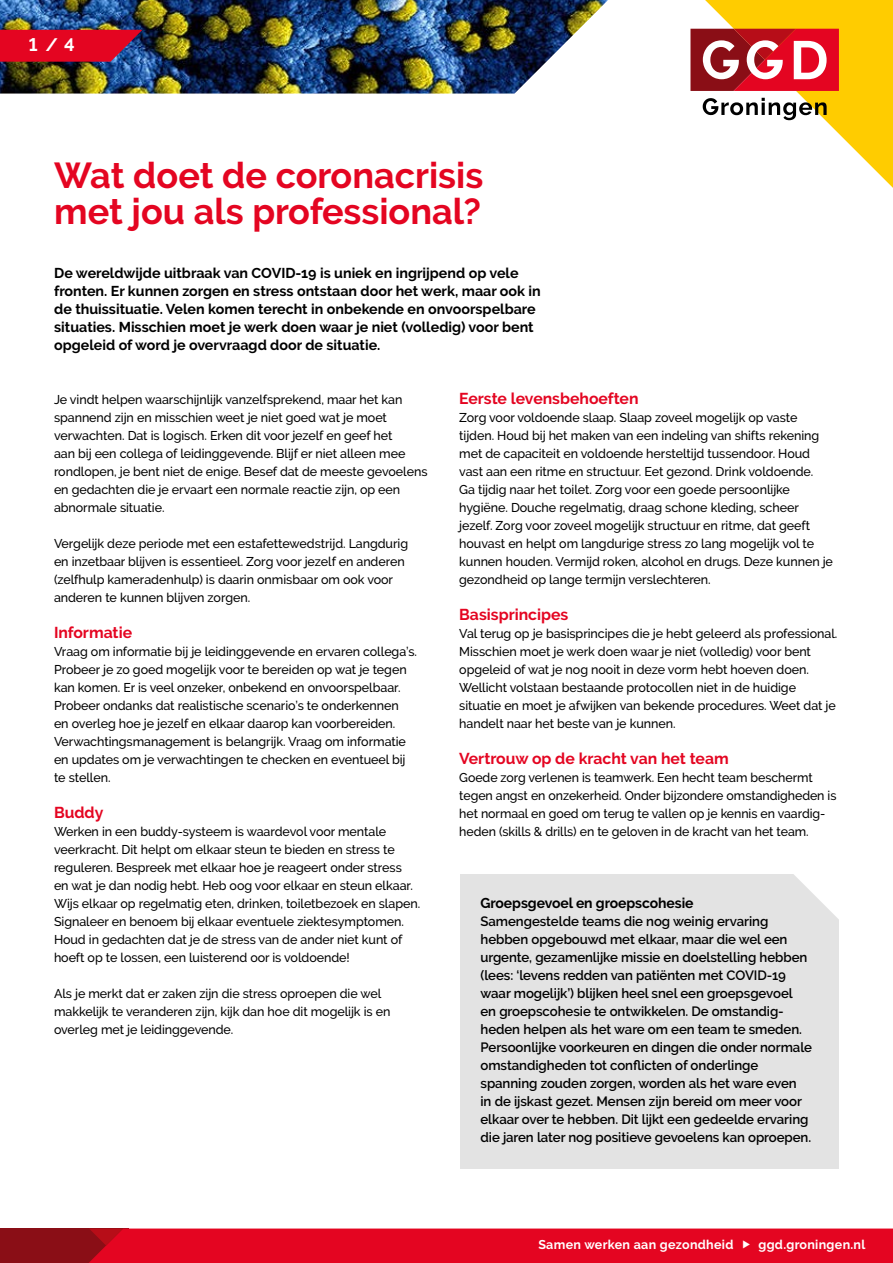
<style>
.page{position:relative;width:893px;height:1263px;background:#fff}
.page>*{position:absolute;margin:0;border:0;box-sizing:border-box;transform-origin:0 0}
.t1{font:700 36px/36px "Raleway";color:#e40521}
.t2{font:700 18px "Raleway";color:#fff}
.t3{font:700 15.75px "Raleway";color:#e40521}
.t4{font:700 14.25px/18px "Raleway";color:#000}
.t5{font:600 13.5px/18px "Raleway";letter-spacing:-.005em;color:#000}
.t6{font:500 12.75px/18px "Raleway";letter-spacing:-.005em;color:#000}
.t7{font:700 12.75px "Raleway";letter-spacing:.025em;color:#fff}
</style>
<div class="page">
<img style="left:0;top:0;width:608px;height:94px">
<div style="left:461px;top:874px;width:378px;height:294px;background:#e3e3e3"></div>
<svg style="left:794px;top:874px;width:45px;height:45px"></svg>
<div style="left:0;top:1228px;width:129px;height:35px;background:#8a0e16"></div>
<svg style="left:0;top:30px;width:142px;height:32px;background:#cd0e2e"></svg>
<svg style="left:690px;top:0;width:203px;height:188px"></svg>
<svg style="left:703px;top:98px;width:124px;height:22px"></svg>
<svg style="left:690px;top:29px;width:149px;height:62px"></svg>
<div style="left:89px;top:1228px;width:804px;height:35px;background:#e40521"></div>
<h2 class="t2" style="left:29px;top:35px;width:47px">1 / 4</h2>
<h1 class="t1" style="left:54px;top:157px;width:430px">Wat doet de coronacrisis met jou als professional?</h1>
<p class="t4" style="left:54px;top:264px;width:488px">De wereldwijde uitbraak van COVID-19 is uniek en ingrijpend op vele fronten. Er kunnen zorgen en stress ontstaan door het werk, maar ook in de thuissituatie. Velen komen terecht in onbekende en onvoorspelbare situaties. Misschien moet je werk doen waar je niet (volledig) voor bent opgeleid of word je overvraagd door de situatie.</p>
<p class="t6" style="left:54px;top:390px;width:375px">Je vindt helpen waarschijnlijk vanzelfsprekend, maar het kan spannend zijn en misschien weet je niet goed wat je moet verwachten. Dat is logisch. Erken dit voor jezelf en geef het<br>aan bij een collega of leidinggevende. Blijf er niet alleen mee rondlopen, je bent niet de enige. Besef dat de meeste gevoelens en gedachten die je ervaart een normale reactie zijn, op een abnormale situatie.</p>
<p class="t6" style="left:54px;top:534px;width:356px">Vergelijk deze periode met een estafettewedstrijd. Langdurig en inzetbaar blijven is essentieel. Zorg voor jezelf en anderen (zelfhulp kameradenhulp) is daarin onmisbaar om ook voor anderen te kunnen blijven zorgen.</p>
<p class="t3" style="left:54px;top:623px;width:80px">Informatie</p>
<p class="t6" style="left:54px;top:642px;width:364px">Vraag om informatie bij je leidinggevende en ervaren collega’s.<br>Probeer je zo goed mogelijk voor te bereiden op wat je tegen kan komen. Er is veel onzeker, onbekend en onvoorspelbaar.<br>Probeer ondanks dat realistische scenario’s te onderkennen<br>en overleg hoe je jezelf en elkaar daarop kan voorbereiden.<br>Verwachtingsmanagement is belangrijk. Vraag om informatie en updates om je verwachtingen te checken en eventueel bij te stellen.</p>
<p class="t3" style="left:54px;top:803px;width:51px">Buddy</p>
<p class="t6" style="left:54px;top:822px;width:368px">Werken in een buddy-systeem is waardevol voor mentale veerkracht. Dit helpt om elkaar steun te bieden en stress te reguleren. Bespreek met elkaar hoe je reageert onder stress<br>en wat je dan nodig hebt. Heb oog voor elkaar en steun elkaar.<br>Wijs elkaar op regelmatig eten, drinken, toiletbezoek en slapen.<br>Signaleer en benoem bij elkaar eventuele ziektesymptomen.<br>Houd in gedachten dat je de stress van de ander niet kunt of hoeft op te lossen, een luisterend oor is voldoende!</p>
<p class="t6" style="left:54px;top:984px;width:338px">Als je merkt dat er zaken zijn die stress oproepen die wel makkelijk te veranderen zijn, kijk dan hoe dit mogelijk is en overleg met je leidinggevende.</p>
<p class="t3" style="left:459px;top:389px;width:181px">Eerste levensbehoeften</p>
<p class="t6" style="left:459px;top:408px;width:375px">Zorg voor voldoende slaap. Slaap zoveel mogelijk op vaste tijden. Houd bij het maken van een indeling van shifts rekening met de capaciteit en voldoende hersteltijd tussendoor. Houd vast aan een ritme en structuur. Eet gezond. Drink voldoende.<br>Ga tijdig naar het toilet. Zorg voor een goede persoonlijke hygiëne. Douche regelmatig, draag schone kleding, scheer jezelf. Zorg voor zoveel mogelijk structuur en ritme, dat geeft houvast en helpt om langdurige stress zo lang mogelijk vol te kunnen houden. Vermijd roken, alcohol en drugs. Deze kunnen je gezondheid op lange termijn verslechteren.</p>
<p class="t3" style="left:459px;top:605px;width:111px">Basisprincipes</p>
<p class="t6" style="left:459px;top:624px;width:380px">Val terug op je basisprincipes die je hebt geleerd als professional.<br>Misschien moet je werk doen waar je niet (volledig) voor bent opgeleid of wat je nog nooit in deze vorm hebt hoeven doen.<br>Wellicht volstaan bestaande protocollen niet in de huidige situatie en moet je afwijken van bekende procedures. Weet dat je handelt naar het beste van je kunnen.</p>
<p class="t3" style="left:459px;top:749px;width:271px">Vertrouw op de kracht van het team</p>
<p class="t6" style="left:459px;top:768px;width:379px">Goede zorg verlenen is teamwerk. Een hecht team beschermt tegen angst en onzekerheid. Onder bijzondere omstandigheden is het normaal en goed om terug te vallen op je kennis en vaardig&shy;heden (skills &amp; drills) en te geloven in de kracht van het team.</p>
<p class="t4" style="left:480px;top:894px;width:215px">Groepsgevoel en groepscohesie</p>
<p class="t5" style="left:480px;top:912px;width:333px">Samengestelde teams die nog weinig ervaring hebben opgebouwd met elkaar, maar die wel een urgente, gezamenlijke missie en doelstelling hebben (lees: ‘levens redden van patiënten met COVID-19 waar mogelijk’) blijken heel snel een groepsgevoel<br>en groepscohesie te ontwikkelen. De omstandig&shy;heden helpen als het ware om een team te smeden.<br>Persoonlijke voorkeuren en dingen die onder normale omstandigheden tot conflicten of onderlinge spanning zouden zorgen, worden als het ware even<br>in de ijskast gezet. Mensen zijn bereid om meer voor elkaar over te hebben. Dit lijkt een gedeelde ervaring die jaren later nog positieve gevoelens kan oproepen.</p>
<p class="t7" style="left:538px;top:1238px;width:197px">Samen werken aan gezondheid</p>
<p class="t7" style="left:758px;top:1238px;width:108px">ggd.groningen.nl</p>
</div>
